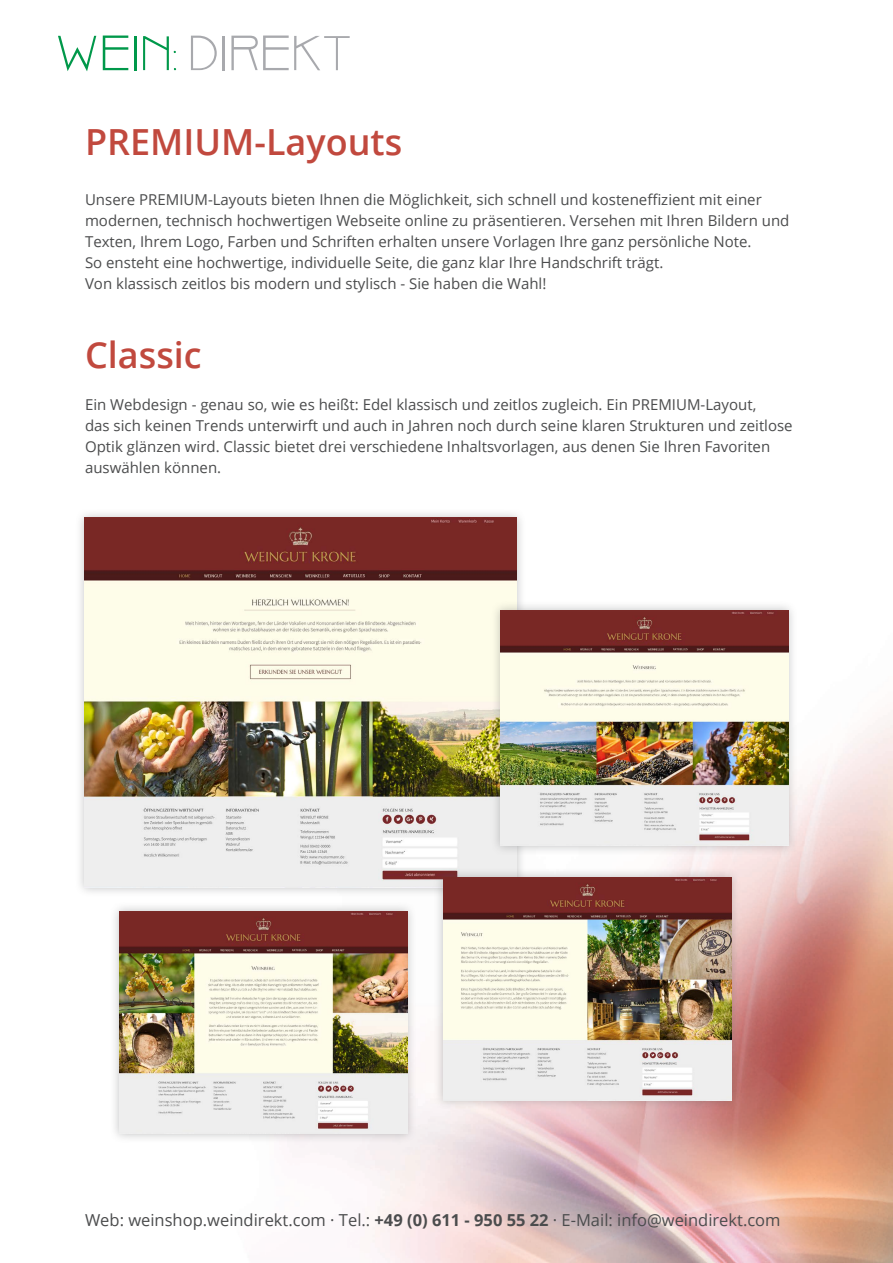
<style>
.page{position:relative;width:893px;height:1263px;background:#fff}
.page>*{position:absolute;margin:0;border:0;box-sizing:border-box;transform-origin:0 0}
.t1{font:600 36px "Open Sans";color:#c1493e}
.t2{font:16.5px "Open Sans";color:#4b4c4d}
.t3{font:15px/21px "Open Sans";color:#4b4c4d}
.s1{font-weight:700}
</style>
<div class="page">
<img style="left:294px;top:710px;width:599px;height:553px">
<svg style="left:58px;top:36px;width:38px;height:35px"></svg>
<svg style="left:103px;top:36px;width:25px;height:34px"></svg>
<hr style="left:134px;top:36px;width:3px;height:34px;background:#00984a">
<svg style="left:143px;top:36px;width:33px;height:34px"></svg>
<svg style="left:191px;top:36px;width:26px;height:34px"></svg>
<hr style="left:223px;top:36px;width:2px;height:34px;background:#a8a9ad">
<svg style="left:231px;top:36px;width:119px;height:34px"></svg>
<div style="left:75px;top:508px;width:451px;height:390px;background:#57585a;opacity:.35"></div>
<img style="left:85px;top:518px;width:431px;height:370px">
<div style="left:490px;top:601px;width:308px;height:254px;background:#57585a;opacity:.35"></div>
<img style="left:500px;top:611px;width:288px;height:235px">
<div style="left:433px;top:867px;width:308px;height:243px;background:#57585a;opacity:.35"></div>
<img style="left:443px;top:877px;width:288px;height:223px">
<div style="left:109px;top:901px;width:308px;height:242px;background:#57585a;opacity:.35"></div>
<img style="left:119px;top:911px;width:288px;height:223px">
<p class="t1" style="left:85px;top:117px;width:319px">PREMIUM-Layouts</p>
<p class="t3" style="left:85px;top:189px;width:706px">Unsere PREMIUM-Layouts bieten Ihnen die Möglichkeit, sich schnell und kosteneffizient mit einer modernen, technisch hochwertigen Webseite online zu präsentieren. Versehen mit Ihren Bildern und<br>Texten, Ihrem Logo, Farben und Schriften erhalten unsere Vorlagen Ihre ganz persönliche Note.</p>
<p class="t3" style="left:85px;top:252px;width:580px">So ensteht eine hochwertige, individuelle Seite, die ganz klar Ihre Handschrift trägt.</p>
<p class="t3" style="left:85px;top:273px;width:463px">Von klassisch zeitlos bis modern und stylisch - Sie haben die Wahl!</p>
<p class="t1" style="left:85px;top:330px;width:118px">Classic</p>
<p class="t3" style="left:85px;top:394px;width:673px">Ein Webdesign - genau so, wie es heißt: Edel klassisch und zeitlos zugleich. Ein PREMIUM-Layout,</p>
<p class="t3" style="left:85px;top:415px;width:709px">das sich keinen Trends unterwirft und auch in Jahren noch durch seine klaren Strukturen und zeitlose<br>Optik glänzen wird. Classic bietet drei verschiedene Inhaltsvorlagen, aus denen Sie Ihren Favoriten auswählen können.</p>
<p class="t2" style="left:85px;top:1208px;width:697px">Web: weinshop.weindirekt.com · Tel.: <span class="s1">+49 (0) 611 - 950 55 22</span> · E-Mail: info@weindirekt.com</p>
</div>
